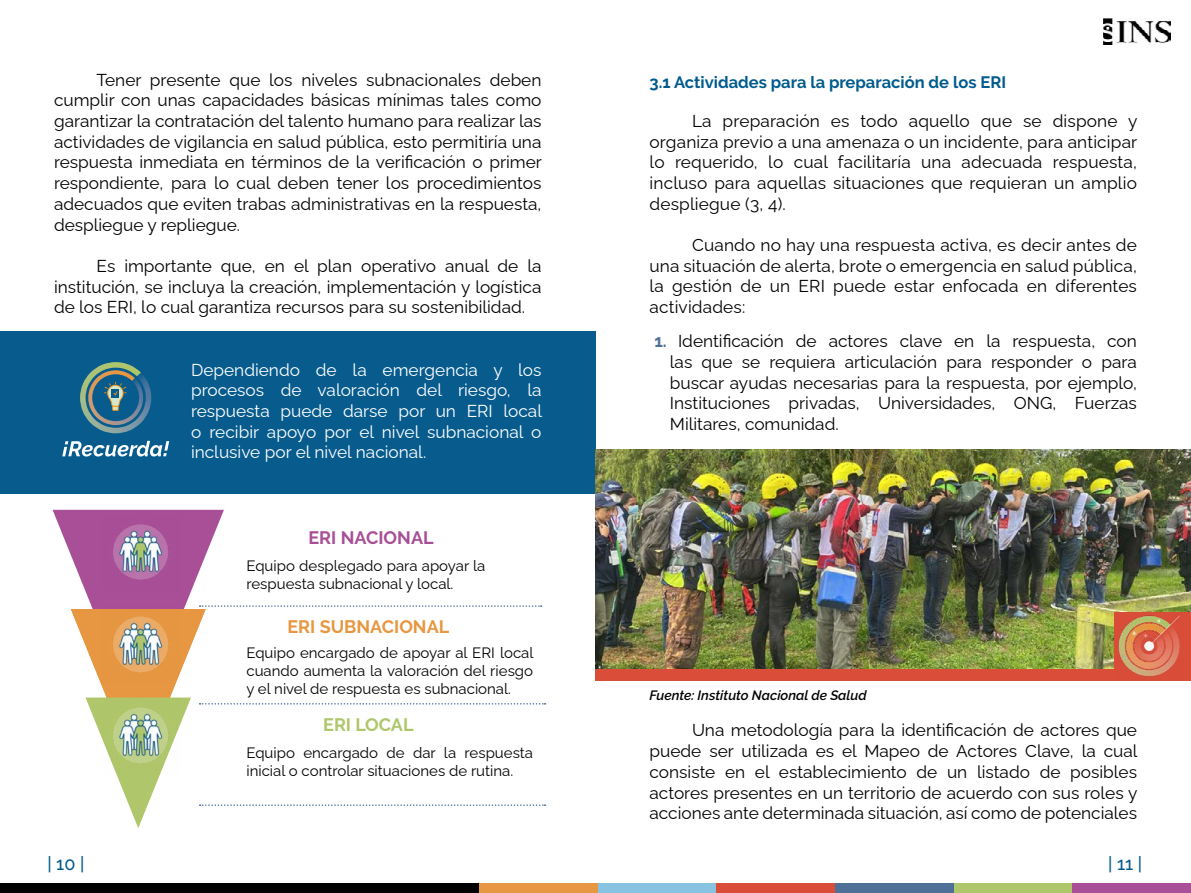
<style>
.page{position:relative;width:1191px;height:893px;background:#fff}
.page>*{position:absolute;margin:0;border:0;box-sizing:border-box;transform-origin:0 0}
.t1{font:700 18px "Raleway";color:#e79741}
.t2{font:700 18px "Raleway";color:#a84f97}
.t3{font:500 18px "Raleway";color:#005b8d}
.t4{font:700 18px "Raleway";color:#afc66b}
.t5{font:17.25px/20.7px "Raleway";color:#000;text-align:justify}
.t6{font:17.25px/20.7px "Raleway";color:#fff;text-align:justify}
.t7{font:700 16.5px "Raleway";color:#005b8d}
.t8{font:15px/18px "Raleway";color:#000}
.t9{font:italic 600 13.5px "Raleway";color:#000}
.s1{font-weight:700;color:#4e7297}
</style>
<div class="page">
<img style="left:1103px;top:18px;width:67px;height:27px">
<div style="left:0;top:883px;width:481px;height:10px;background:#000"></div>
<div style="left:479px;top:883px;width:119px;height:10px;background:#e79741"></div>
<div style="left:598px;top:883px;width:118px;height:10px;background:#88c3e1"></div>
<div style="left:716px;top:883px;width:119px;height:10px;background:#da4e39"></div>
<div style="left:835px;top:883px;width:118px;height:10px;background:#4e7097"></div>
<div style="left:953px;top:883px;width:119px;height:10px;background:#afc66b"></div>
<div style="left:1072px;top:883px;width:119px;height:10px;background:#a84f97"></div>
<div style="left:0;top:331px;width:595px;height:162px;background:#075c8d"></div>
<img style="left:595px;top:450px;width:596px;height:219px">
<svg style="left:53px;top:510px;width:492px;height:318px"></svg>
<img style="left:102px;top:514px;width:79px;height:77px">
<img style="left:102px;top:607px;width:79px;height:76px">
<img style="left:102px;top:697px;width:79px;height:77px">
<div style="left:595px;top:669px;width:596px;height:11px;background:#da4e39"></div>
<div style="left:1114px;top:612px;width:77px;height:68px;background:#da4e39"></div>
<img style="left:1118px;top:614px;width:62px;height:63px">
<svg style="left:62px;top:441px;width:107px;height:15px"></svg>
<img style="left:80px;top:362px;width:71px;height:71px">
<p class="t5" style="left:97px;top:67px;width:446px">Tener presente que los niveles subnacionales deben</p>
<p class="t7" style="left:649px;top:73px;width:358px">3.1 Actividades para la preparación de los ERI</p>
<p class="t5" style="left:54px;top:88px;width:489px">cumplir con unas capacidades básicas mínimas tales como garantizar la contratación del talento humano para realizar las actividades de vigilancia en salud pública, esto permitiría una respuesta inmediata en términos de la verificación o primer respondiente, para lo cual deben tener los procedimientos adecuados que eviten trabas administrativas en la respuesta, despliegue y repliegue.</p>
<p class="t5" style="left:54px;top:254px;width:489px;text-indent:43px">Es importante que, en el plan operativo anual de la institución, se incluya la creación, implementación y logística de los ERI, lo cual garantiza recursos para su sostenibilidad.</p>
<p class="t5" style="left:649px;top:108px;width:489px;text-indent:43px">La preparación es todo aquello que se dispone y organiza previo a una amenaza o un incidente, para anticipar lo requerido, lo cual facilitaría una adecuada respuesta, incluso para aquellas situaciones que requieran un amplio despliegue (3, 4).</p>
<p class="t5" style="left:649px;top:233px;width:489px;text-indent:43px">Cuando no hay una respuesta activa, es decir antes de una situación de alerta, brote o emergencia en salud pública, la gestión de un ERI puede estar enfocada en diferentes actividades:</p>
<p class="t5" style="left:670px;top:329px;width:468px;text-indent:-16px"><span class="s1">1.</span> Identificación de actores clave en la respuesta, con las que se requiera articulación para responder o para buscar ayudas necesarias para la respuesta, por ejemplo, Instituciones privadas, Universidades, ONG, Fuerzas Militares, comunidad.</p>
<p class="t6" style="left:191px;top:357px;width:352px">Dependiendo de la emergencia y los procesos de valoración del riesgo, la respuesta puede darse por un ERI local o recibir apoyo por el nivel subnacional o inclusive por el nivel nacional.</p>
<p class="t2" style="left:308px;top:528px;width:127px">ERI NACIONAL</p>
<p class="t8" style="left:246px;top:555px;width:240px">Equipo desplegado para apoyar la respuesta subnacional y local.</p>
<p class="t1" style="left:287px;top:616px;width:163px">ERI SUBNACIONAL</p>
<p class="t8" style="left:246px;top:642px;width:289px;text-align:justify">Equipo encargado de apoyar al ERI local cuando aumenta la valoración del riesgo y el nivel de respuesta es subnacional.</p>
<p class="t4" style="left:323px;top:715px;width:92px">ERI LOCAL</p>
<p class="t8" style="left:246px;top:742px;width:288px">Equipo encargado de dar la respuesta inicial o controlar situaciones de rutina.</p>
<p class="t9" style="left:649px;top:687px;width:219px">Fuente: Instituto Nacional de Salud</p>
<p class="t5" style="left:649px;top:718px;width:489px;text-indent:43px">Una metodología para la identificación de actores que puede ser utilizada es el Mapeo de Actores Clave, la cual consiste en el establecimiento de un listado de posibles actores presentes en un territorio de acuerdo con sus roles y acciones ante determinada situación, así como de potenciales</p>
<p class="t3" style="left:47px;top:853px;width:38px">| 10 |</p>
<p class="t3" style="left:1108px;top:853px;width:35px">| 11 |</p>
</div>
